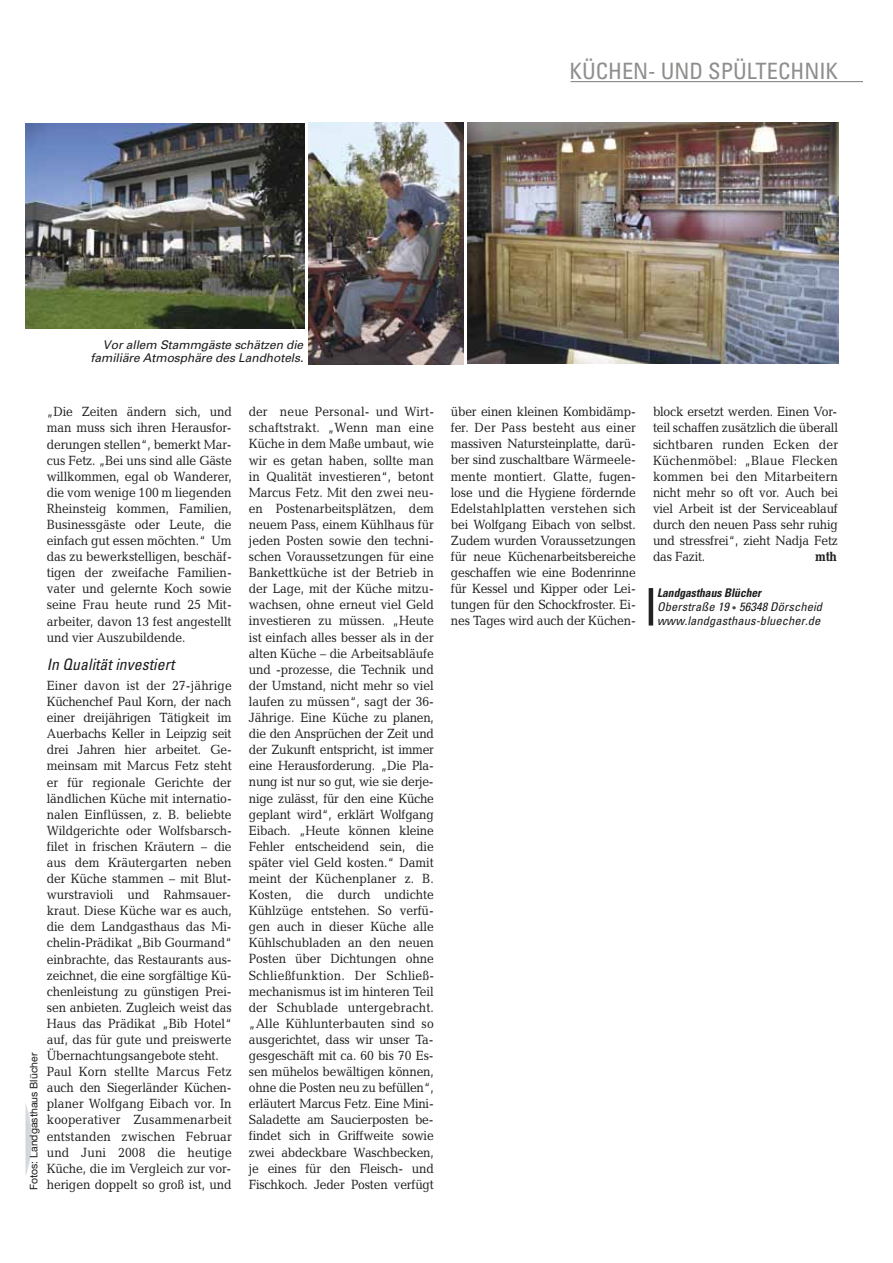
<style>
.page{position:relative;width:893px;height:1263px;background:#fff}
.page>*{position:absolute;margin:0;border:0;box-sizing:border-box;transform-origin:0 0}
.t1{font:condensed 22.5px "Univers";color:#8e8e8d}
.t2{font:italic condensed 15.75px "Univers";letter-spacing:.005em;color:#1d1d1c}
.t3{font:13.5px/16px "Candida";letter-spacing:-.005em;color:#1d1d1c;text-align:justify;scale:.9 1}
.t4{font:700 13.5px "Candida";color:#1d1d1c;scale:.9 1}
.t5{font:italic condensed 12px/14.2px "Univers";letter-spacing:.005em;color:#1d1d1c;scale:1.05 1}
.t6{font:italic 12px/12.8px "Univers";letter-spacing:-.01em;color:#1d1d1c;text-align:right}
.t7{font:10.5px "Helvetica Neue";color:#1d1d1c}
.s1{font-weight:700}
.s2{font-family:"Helvetica Neue";font-weight:700;font-style:normal;font-stretch:normal;font-size:9px;color:#4a4a49}
</style>
<div class="page">
<hr style="left:570px;top:81px;width:292px;height:1px;background:#7b7b7a">
<img style="left:467px;top:122px;width:371px;height:242px">
<img style="left:309px;top:122px;width:154px;height:242px">
<img style="left:26px;top:124px;width:278px;height:205px">
<img style="left:26px;top:1105px;width:6px;height:69px">
<div style="left:648px;top:588px;width:5px;height:38px;background:#222221"></div>
<p class="t6" style="left:91px;top:339px;width:214px">Vor allem Stammgäste schätzen die familiäre Atmosphäre des Landhotels.</p>
<h1 class="t1" style="left:569px;top:57px;width:270px">KÜCHEN- UND SPÜLTECHNIK</h1>
<p class="t3" style="left:47px;top:404px;width:207px">„Die Zeiten ändern sich, und man muss sich ihren Herausfor&shy;derungen stellen“, bemerkt Mar - cus Fetz. „Bei uns sind alle Gäste willkommen, egal ob Wanderer, die vom wenige 100 m liegenden Rheinsteig kommen, Familien, Businessgäs te oder Leute, die einfach gut essen möchten.“ Um das zu bewerkstelligen, beschäf&shy;tigen der zweifache Familien - vater und gelernte Koch sowie seine Frau heute rund 25 Mit - arbeiter, davon 13 fest angestellt und vier Auszubildende.</p>
<p class="t2" style="left:47px;top:655px;width:129px">In Qualität investiert</p>
<p class="t3" style="left:47px;top:677px;width:207px;text-align:left">Einer davon ist der 27-jährige<br>Küchenchef Paul Korn, der nach einer dreijährigen Tätigkeit im<br>Auerbachs Keller in Leipzig seit drei Jahren hier arbeitet. Ge&shy;meinsam mit Marcus Fetz steht er für regionale Gerichte der ländlichen Küche mit internatio&shy;nalen Einflüssen, z. B. beliebte<br>Wildgerichte oder Wolfs barsch - filet in frischen Kräutern – die aus dem Kräutergarten neben der Küche stammen – mit Blut&shy;wurstravioli und Rahmsauer&shy;kraut. Diese Küche war es auch, die dem Landgasthaus das Mi&shy;chelin-Prädikat „Bib Gourmand“ einbrachte, das Res taurants aus&shy;zeichnet, die eine sorgfältige Kü - chenleistung zu günstigen Prei&shy;sen anbieten. Zugleich weist das<br>Haus das Prädikat „Bib Hotel“ auf, das für gute und preiswerte<br>Übernachtungsangebote steht.<br>Paul Korn stellte Marcus Fetz auch den Siegerländer Küchen&shy;planer Wolfgang Eibach vor. In kooperativer Zusammenarbeit entstanden zwischen Februar und Juni 2008 die heutige<br>Küche, die im Vergleich zur vor&shy;herigen doppelt so groß ist, und</p>
<p class="t7" style="left:28px;top:1190px;width:139px;rotate:-90deg">Fotos: Landgasthaus Blücher</p>
<p class="t3" style="left:249px;top:404px;width:207px">der neue Personal- und Wirt&shy;schaftstrakt. „Wenn man eine Küche in dem Maße umbaut, wie wir es getan haben, sollte man in Qualität investieren“, betont Marcus Fetz. Mit den zwei neu&shy;en Pos tenarbeitsplätzen, dem neuem Pass, einem Kühlhaus für jeden Posten sowie den techni&shy;schen Voraussetzungen für eine Bankettküche ist der Betrieb in der Lage, mit der Küche mitzu&shy;wachsen, ohne erneut viel Geld inves tieren zu müssen. „Heute ist einfach alles besser als in der alten Küche – die Arbeitsabläufe und -prozesse, die Technik und der Umstand, nicht mehr so viel laufen zu müssen“, sagt der 36- Jährige. Eine Küche zu planen, die den Ansprüchen der Zeit und der Zukunft entspricht, ist immer eine Herausforderung. „Die Pla&shy;nung ist nur so gut, wie sie derje&shy;nige zulässt, für den eine Küche geplant wird“, erklärt Wolfgang Eibach. „Heute können kleine Fehler entscheidend sein, die später viel Geld kos ten.“ Damit meint der Kü chen planer z. B.<br>Kosten, die durch undichte Kühl züge entstehen. So verfü&shy;gen auch in dieser Küche alle Kühlschubladen an den neuen Posten über Dichtungen ohne Schließfunk tion. Der Schließ - mechanismus ist im hinteren Teil der Schublade untergebracht. „Alle Kühlunterbauten sind so ausgerichtet, dass wir unser Ta&shy;gesgeschäft mit ca. 60 bis 70 Es&shy;sen mühelos bewältigen können, ohne die Posten neu zu befüllen“, erläutert Marcus Fetz. Eine Mini-Saladette am Saucierposten be&shy;findet sich in Griffweite sowie zwei abdeckbare Waschbecken, je eines für den Fleisch- und Fischkoch. Jeder Posten verfügt</p>
<p class="t3" style="left:451px;top:404px;width:207px">über einen kleinen Kombidämp&shy;fer. Der Pass besteht aus einer massiven Natur steinplatte, darü&shy;ber sind zu schaltbare Wärmeele&shy;mente montiert. Glatte, fu gen - lose und die Hygiene fördernde Edelstahlplatten verstehen sich bei Wolfgang Eibach von selbst.<br>Zudem wurden Voraussetzungen für neue Küchenarbeits be rei che geschaffen wie eine Bodenrinne für Kessel und Kipper oder Lei&shy;tungen für den Schock fros ter. Ei&shy;nes Tages wird auch der Küchen-</p>
<p class="t3" style="left:653px;top:404px;width:207px">block ersetzt werden. Einen Vor&shy;teil schaffen zusätzlich die über all sichtbaren runden Ecken der Küchenmöbel: „Blaue Fle cken kommen bei den Mitarbeitern nicht mehr so oft vor. Auch bei viel Arbeit ist der Serviceablauf durch den neuen Pass sehr ruhig und stressfrei“, zieht Nadja Fetz das Fazit.</p>
<p class="t4" style="left:815px;top:549px;width:26px">mth</p>
<p class="t5" style="left:657px;top:585px;width:159px"><span class="s1">Landgasthaus Blücher<br></span>Oberstraße 19 <span class="s2">•</span> 56348 Dörscheid www.landgasthaus-bluecher.de</p>
</div>
